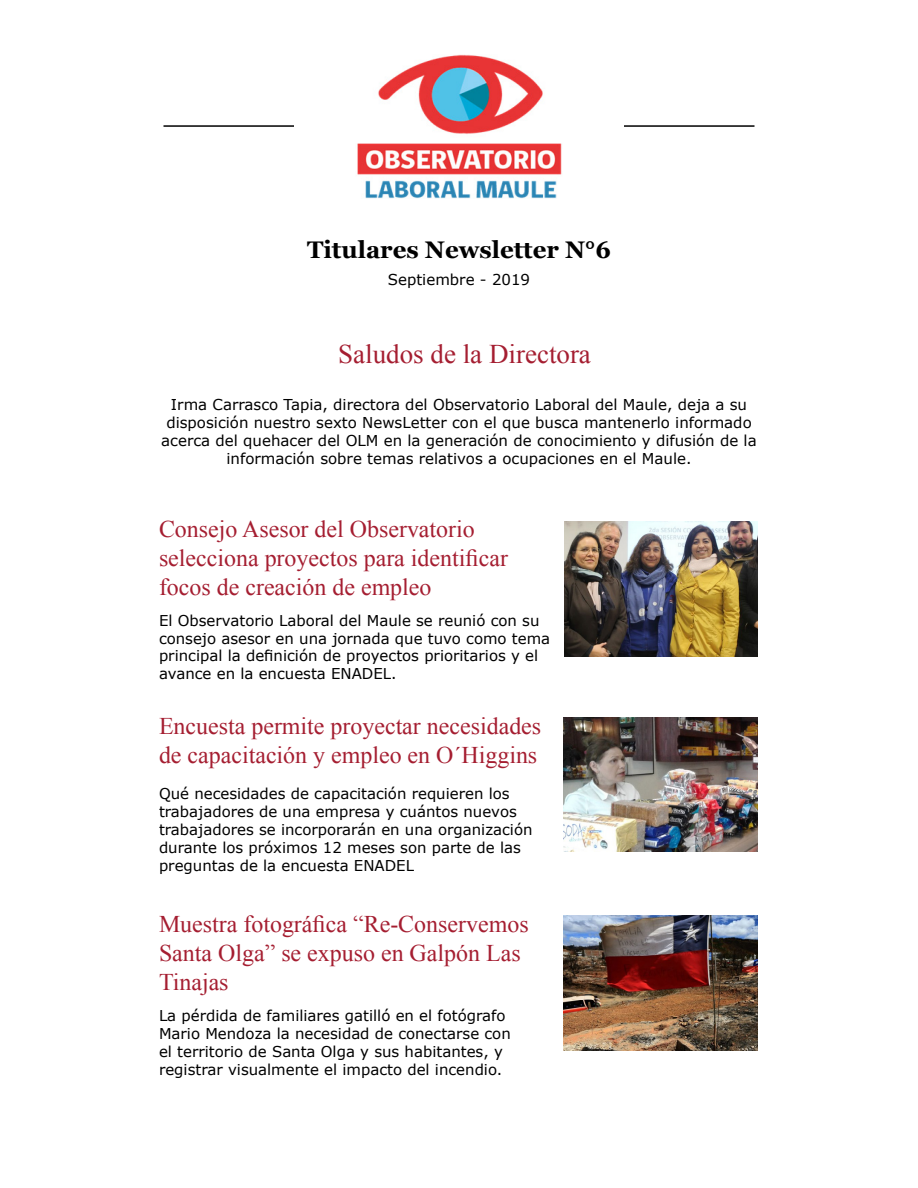
<style>
.page{position:relative;width:918px;height:1188px;background:#fff}
.page>*{position:absolute;margin:0;border:0;box-sizing:border-box;transform-origin:0 0}
.t1{font:27px "Times New Roman";color:#a51e31}
.t2{font:24px/28.8px "Times New Roman";color:#a51e31}
.t3{font:700 24px "Georgia";color:#000}
.t4{font:15px/18px "Verdana";color:#000}
</style>
<div class="page">
<img style="left:357px;top:54px;width:205px;height:144px">
<hr style="left:164px;top:125px;width:130px;height:2px;background:#000">
<hr style="left:624px;top:125px;width:130px;height:2px;background:#000">
<img style="left:565px;top:522px;width:193px;height:135px">
<img style="left:564px;top:916px;width:194px;height:135px">
<img style="left:564px;top:718px;width:194px;height:133px">
<h2 class="t3" style="left:307px;top:234px;width:305px">Titulares Newsletter N°6</h2>
<p class="t4" style="left:388px;top:270px;width:144px">Septiembre - 2019</p>
<h1 class="t1" style="left:338px;top:336px;width:254px">Saludos de la Directora</h1>
<p class="t4" style="left:161px;top:395px;width:597px;text-align:center">Irma Carrasco Tapia, directora del Observatorio Laboral del Maule, deja a su disposición nuestro sexto NewsLetter con el que busca mantenerlo informado acerca del quehacer del OLM en la generación de conocimiento y difusión de la información sobre temas relativos a ocupaciones en el Maule.</p>
<h2 class="t2" style="left:159px;top:514px;width:351px">Consejo Asesor del Observatorio selecciona proyectos para identificar focos de creación de empleo</h2>
<p class="t4" style="left:159px;top:611px;width:393px">El Observatorio Laboral del Maule se reunió con su consejo asesor en una jornada que tuvo como tema principal la definición de proyectos prioritarios y el avance en la encuesta ENADEL.</p>
<h2 class="t2" style="left:159px;top:711px;width:384px">Encuesta permite proyectar necesidades de capacitación y empleo en O´Higgins</h2>
<p class="t4" style="left:159px;top:785px;width:375px">Qué necesidades de capacitación requieren los trabajadores de una empresa y cuántos nuevos trabajadores se incorporarán en una organización durante los próximos 12 meses son parte de las preguntas de la encuesta ENADEL</p>
<h2 class="t2" style="left:159px;top:910px;width:371px">Muestra fotográfica “Re-Conservemos<br>Santa Olga” se expuso en Galpón Las<br>Tinajas</h2>
<p class="t4" style="left:159px;top:1006px;width:353px">La pérdida de familiares gatilló en el fotógrafo Mario Mendoza la necesidad de conectarse con el territorio de Santa Olga y sus habitantes, y registrar visualmente el impacto del incendio.</p>
</div>
